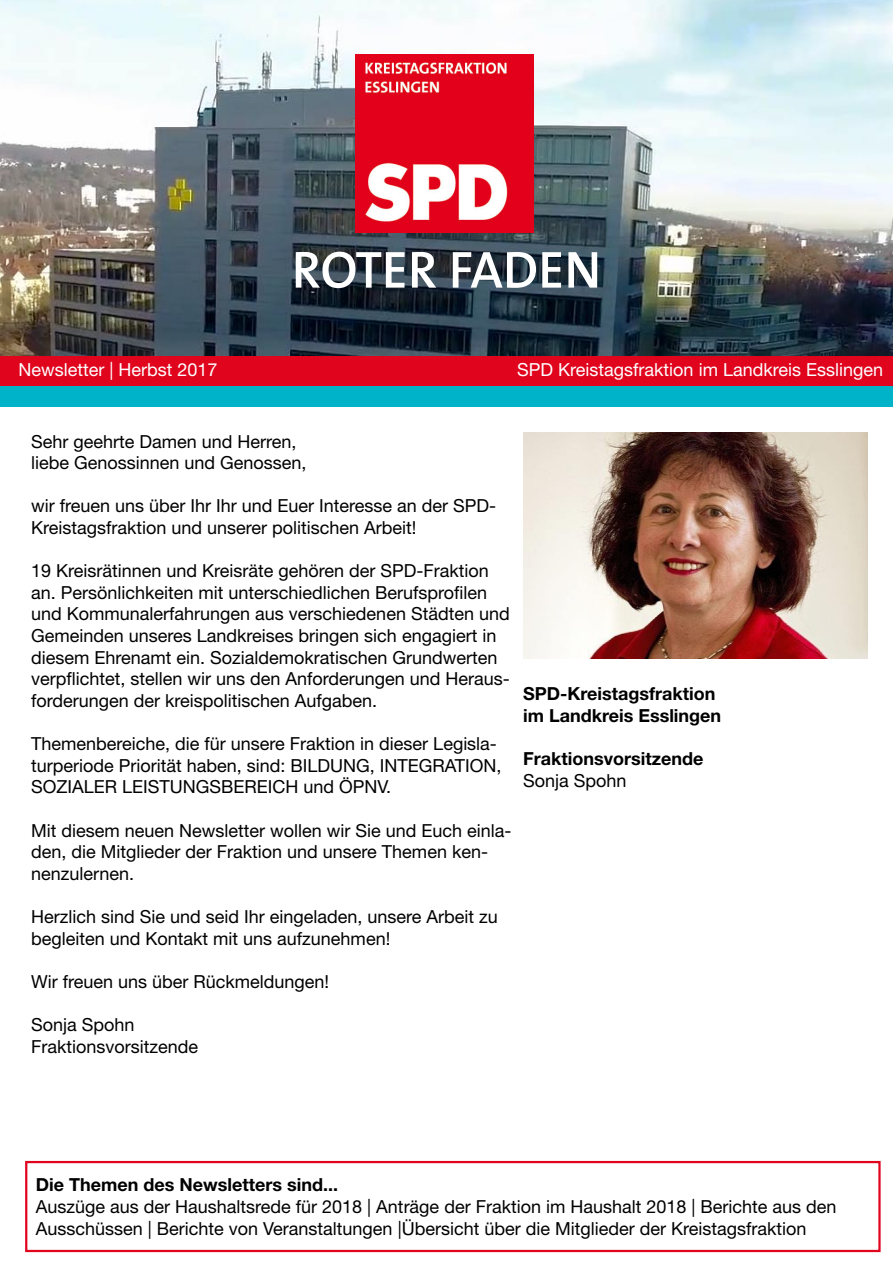
<style>
.page{position:relative;width:893px;height:1263px;background:#fff}
.page>*{position:absolute;margin:0;border:0;box-sizing:border-box;transform-origin:0 0}
.t1{font:700 52.5px "SPD2002 The Sans";letter-spacing:-.005em;color:#fff}
.t2{font:18px/21.6px "Helvetica Neue LT Std";color:#000}
.t3{font:700 18px/21.6px "Helvetica Neue LT Std";color:#000}
.t4{font:18px "Helvetica Neue LT Std";color:#fff}
</style>
<div class="page">
<img style="left:0;top:0;width:893px;height:356px">
<img style="left:355px;top:54px;width:179px;height:179px">
<div style="left:0;top:356px;width:893px;height:29px;background:#e0041d"></div>
<div style="left:0;top:386px;width:893px;height:21px;background:#01b3c8"></div>
<img style="left:523px;top:432px;width:344px;height:227px">
<div style="left:25px;top:1161px;width:856px;height:91px;border:2px solid #e0041d"></div>
<h1 class="t1" style="left:292px;top:242px;width:311px">ROTER FADEN</h1>
<p class="t4" style="left:18px;top:359px;width:201px">Newsletter | Herbst 2017</p>
<p class="t4" style="left:517px;top:359px;width:367px">SPD Kreistagsfraktion im Landkreis Esslingen</p>
<p class="t2" style="left:31px;top:430px;width:277px">Sehr geehrte Damen und Herren, liebe Genossinnen und Genossen,</p>
<p class="t2" style="left:31px;top:495px;width:467px">wir freuen uns über Ihr Ihr und Euer Interesse an der SPD-<br>Kreistagsfraktion und unserer politischen Arbeit!</p>
<p class="t2" style="left:31px;top:560px;width:480px">19 Kreisrätinnen und Kreisräte gehören der SPD-Fraktion an. Persönlichkeiten mit unterschiedlichen Berufsprofilen und Kommunalerfahrungen aus verschiedenen Städten und Gemeinden unseres Landkreises bringen sich engagiert in diesem Ehrenamt ein. Sozialdemokratischen Grundwerten verpflichtet, stellen wir uns den Anforderungen und Heraus&shy;forderungen der kreispolitischen Aufgaben.</p>
<p class="t2" style="left:31px;top:733px;width:472px">Themenbereiche, die für unsere Fraktion in dieser Legisla&shy;turperiode Priorität haben, sind: BILDUNG, INTEGRATION,<br>SOZIALER LEISTUNGSBEREICH und ÖPNV.</p>
<p class="t2" style="left:31px;top:819px;width:482px">Mit diesem neuen Newsletter wollen wir Sie und Euch einla&shy;den, die Mitglieder der Fraktion und unsere Themen ken&shy;nenzulernen.</p>
<p class="t2" style="left:31px;top:905px;width:468px">Herzlich sind Sie und seid Ihr eingeladen, unsere Arbeit zu begleiten und Kontakt mit uns aufzunehmen!</p>
<p class="t2" style="left:31px;top:970px;width:300px">Wir freuen uns über Rückmeldungen!</p>
<p class="t2" style="left:31px;top:1013px;width:168px">Sonja Spohn<br>Fraktionsvorsitzende</p>
<p class="t3" style="left:523px;top:683px;width:200px">SPD-Kreistagsfraktion im Landkreis Esslingen</p>
<p class="t3" style="left:523px;top:747px;width:182px">Fraktionsvorsitzende</p>
<p class="t2" style="left:523px;top:769px;width:105px">Sonja Spohn</p>
<p class="t3" style="left:36px;top:1174px;width:304px">Die Themen des Newsletters sind...</p>
<p class="t2" style="left:36px;top:1195px;width:802px">Auszüge aus der Haushaltsrede für 2018 | Anträge der Fraktion im Haushalt 2018 | Berichte aus den<br>Ausschüssen | Berichte von Veranstaltungen |Übersicht über die Mitglieder der Kreistagsfraktion</p>
</div>
